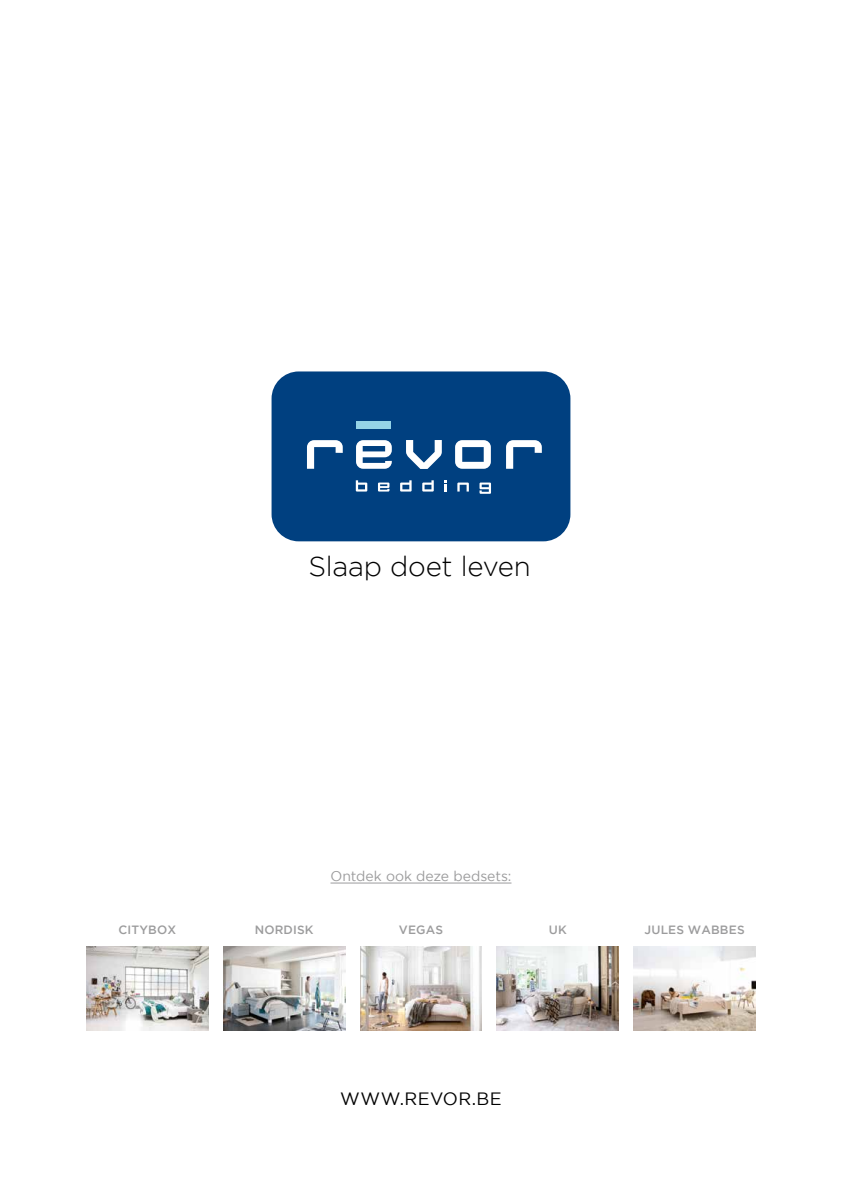
<style>
.page{position:relative;width:842px;height:1191px;background:#fff}
.page>*{position:absolute;margin:0;border:0;box-sizing:border-box;transform-origin:0 0}
.t1{font:300 27.6px "Gotham";letter-spacing:-.01em;color:#000}
.t2{font:17.8px "Gotham";letter-spacing:.025em;color:#000}
.t3{font:14px "Gotham";color:#9c9c9d}
.t4{font:500 12px "Gotham";letter-spacing:.015em;color:#9c9c9d}
</style>
<div class="page">
<hr style="left:330px;top:883px;width:181px;height:1px;background:#9c9c9d">
<div style="left:272px;top:371px;width:298px;height:170px;background:#004080;border-radius:27px"></div>
<svg style="left:307px;top:440px;width:36px;height:29px"></svg>
<svg style="left:356px;top:440px;width:36px;height:29px"></svg>
<svg style="left:406px;top:440px;width:36px;height:29px"></svg>
<svg style="left:455px;top:440px;width:36px;height:29px"></svg>
<svg style="left:506px;top:440px;width:36px;height:29px"></svg>
<div style="left:356px;top:421px;width:35px;height:8px;background:#94d3e7"></div>
<svg style="left:356px;top:480px;width:11px;height:11px"></svg>
<svg style="left:378px;top:482px;width:11px;height:9px"></svg>
<svg style="left:400px;top:480px;width:12px;height:11px"></svg>
<svg style="left:422px;top:480px;width:12px;height:11px"></svg>
<svg style="left:444px;top:480px;width:3px;height:11px"></svg>
<svg style="left:457px;top:482px;width:12px;height:9px"></svg>
<svg style="left:479px;top:482px;width:12px;height:12px"></svg>
<img style="left:87px;top:946px;width:121px;height:84px">
<img style="left:634px;top:946px;width:121px;height:84px">
<img style="left:223px;top:946px;width:122px;height:84px">
<img style="left:497px;top:946px;width:122px;height:84px">
<img style="left:360px;top:946px;width:122px;height:84px">
<h1 class="t1" style="left:309px;top:551px;width:224px">Slaap doet leven</h1>
<p class="t3" style="left:330px;top:868px;width:182px">Ontdek ook deze bedsets:</p>
<p class="t4" style="left:119px;top:923px;width:59px">CITYBOX</p>
<p class="t4" style="left:255px;top:923px;width:60px">NORDISK</p>
<p class="t4" style="left:399px;top:923px;width:46px">VEGAS</p>
<p class="t4" style="left:549px;top:923px;width:19px">UK</p>
<p class="t4" style="left:644px;top:923px;width:102px">JULES WABBES</p>
<h2 class="t2" style="left:340px;top:1088px;width:163px">WWW.REVOR.BE</h2>
</div>
